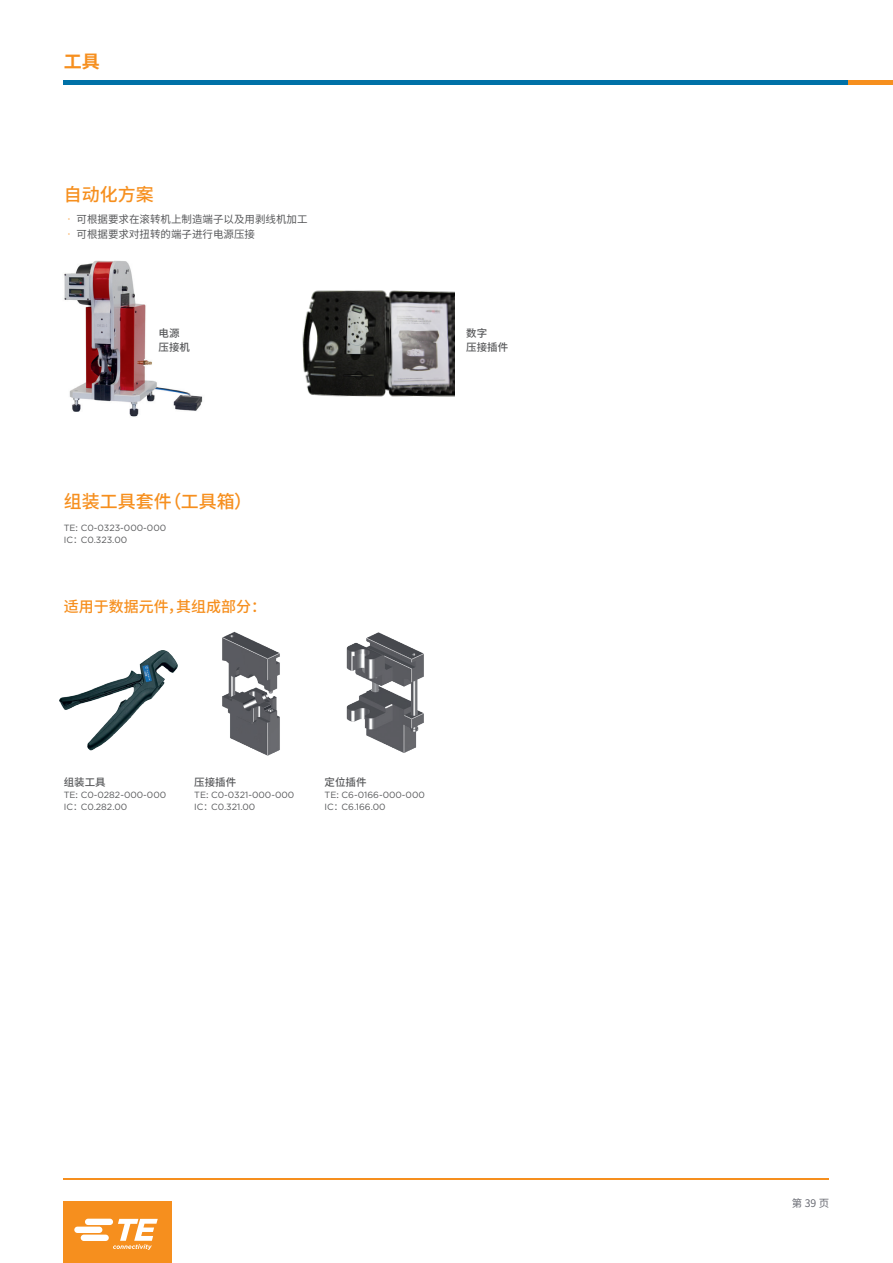
<style>
.page{position:relative;width:893px;height:1263px;background:#fff}
.page>*{position:absolute;margin:0;border:0;box-sizing:border-box;transform-origin:0 0}
.t1{font:500 18px "Noto Sans CJ Ksc";color:#f68f1e}
.C_Header_Title{font:700 18px "Noto Sans CJ Ksc";color:#f68f1e}
.t2{font:500 15px "Noto Sans CJ Ksc";color:#f68f1e}
.Überschrift{font:10.5px "Noto Sans CJ Ksc";color:#57585a}
.Überschrift-2{font:500 10.5px/13.5px "Noto Sans CJ Ksc";color:#57585a}
.Fliesstext{font:10.5px "Noto Sans CJ Ksc";color:#57585a}
.t3{font:10.5px "Noto Sans CJ Ksc";color:#696b73}
.Überschrift-3{font:9px "Gotham";color:#57585a}
.s1{color:#f9a449}
.s2{font-family:"Noto Sans CJ Ksc"}
</style>
<div class="page">
<hr style="left:64px;top:1178px;width:765px;height:1px;background:#f68f1e">
<hr style="left:847px;top:81px;width:46px;height:4px;background:#f68f1e">
<hr style="left:64px;top:81px;width:784px;height:4px;background:#0071a7">
<div style="left:64px;top:1201px;width:108px;height:62px;background:#f68f1e"></div>
<svg style="left:74px;top:1219px;width:84px;height:31px"></svg>
<img style="left:64px;top:260px;width:139px;height:157px">
<img style="left:60px;top:650px;width:118px;height:101px">
<img style="left:222px;top:631px;width:58px;height:125px">
<img style="left:346px;top:632px;width:78px;height:121px">
<img style="left:303px;top:290px;width:152px;height:107px">
<p class="C_Header_Title" style="left:64px;top:51px;width:37px">工具</p>
<p class="t1" style="left:64px;top:185px;width:91px">自动化方案</p>
<p class="Überschrift" style="left:64px;top:213px;width:245px"><span class="s1">•</span> 可根据要求在滚转机上制造端子以及用剥线机加工</p>
<p class="Fliesstext" style="left:64px;top:228px;width:193px"><span class="s1">•</span> 可根据要求对扭转的端子进行电源压接</p>
<p class="Überschrift-2" style="left:159px;top:327px;width:33px">电源压接机</p>
<p class="Überschrift-2" style="left:466px;top:327px;width:22px">数字</p>
<p class="Überschrift-2" style="left:466px;top:340px;width:43px">压接插件</p>
<p class="t1" style="left:64px;top:491px;width:190px">组装工具套件（工具箱）</p>
<p class="Überschrift-3" style="left:64px;top:522px;width:104px">TE<span class="s2">:</span> C0-0323-000-000</p>
<p class="Überschrift-3" style="left:64px;top:534px;width:65px">IC<span class="s2">：</span>C0.323.00</p>
<p class="t2" style="left:64px;top:598px;width:204px">适用于数据元件，其组成部分：</p>
<p class="Überschrift-2" style="left:64px;top:776px;width:43px">组装工具</p>
<p class="Überschrift-3" style="left:64px;top:789px;width:104px">TE<span class="s2">:</span> C0-0282-000-000</p>
<p class="Überschrift-3" style="left:64px;top:801px;width:65px">IC<span class="s2">：</span>C0.282.00</p>
<p class="Überschrift-2" style="left:194px;top:776px;width:43px">压接插件</p>
<p class="Überschrift-3" style="left:194px;top:789px;width:102px">TE<span class="s2">:</span> C0-0321-000-000</p>
<p class="Überschrift-3" style="left:194px;top:801px;width:63px">IC<span class="s2">：</span>C0.321.00</p>
<p class="Überschrift-2" style="left:325px;top:776px;width:43px">定位插件</p>
<p class="Überschrift-3" style="left:325px;top:789px;width:102px">TE<span class="s2">:</span> C6-0166-000-000</p>
<p class="Überschrift-3" style="left:325px;top:801px;width:62px">IC<span class="s2">：</span>C6.166.00</p>
<p class="t3" style="left:792px;top:1197px;width:39px">第39页</p>
</div>
